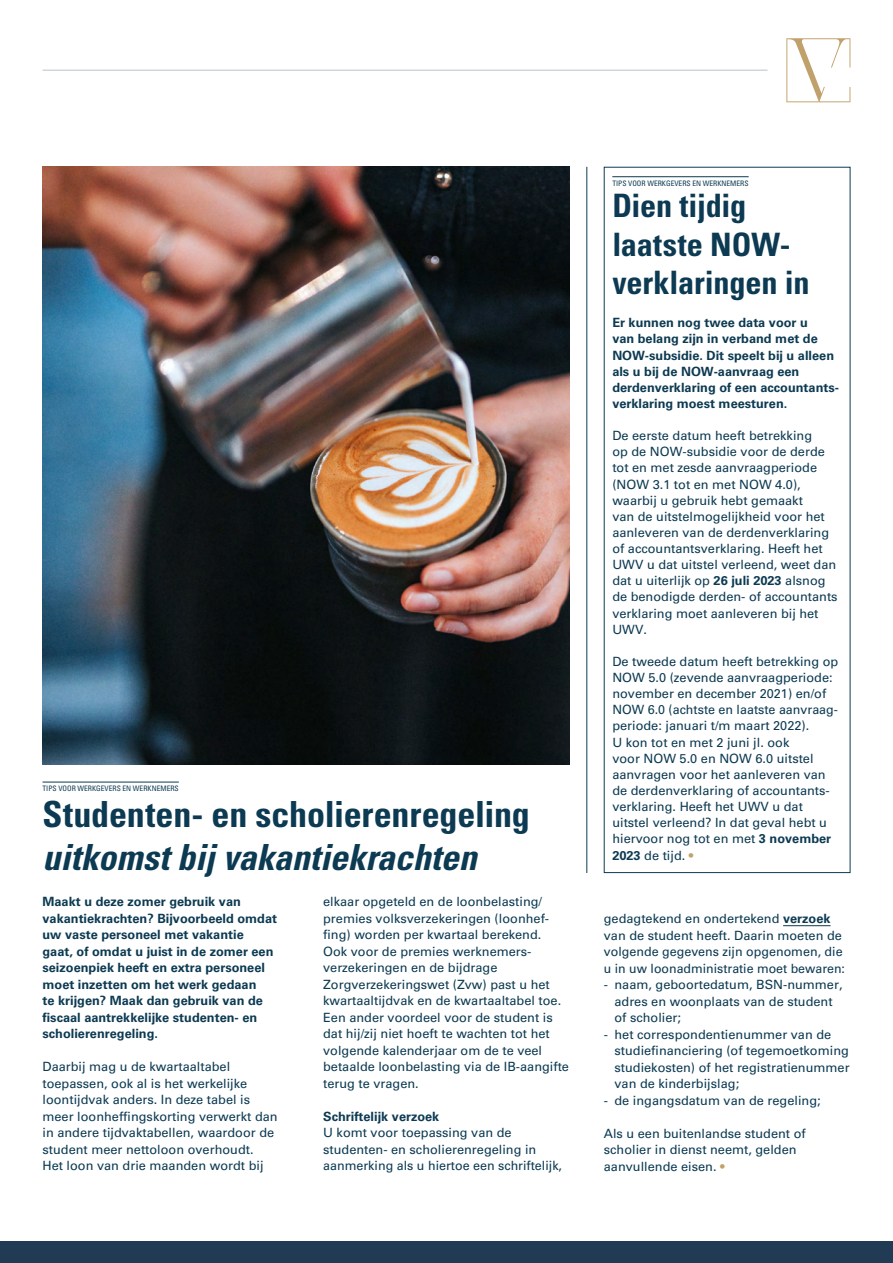
<style>
.page{position:relative;width:893px;height:1263px;background:#fff}
.page>*{position:absolute;margin:0;border:0;box-sizing:border-box;transform-origin:0 0}
.t1{font:700 condensed 36px "Univers LT Std";letter-spacing:-.005em;color:#0c3a52}
.t2{font:italic 700 condensed 36px "Univers LT Std";color:#0c3a52}
.t3{font:700 condensed 32.25px/38.7px "Univers LT Std";letter-spacing:-.005em;color:#0c3a52}
.t4{font:12.75px/16.5px "Univers LT Std";color:#0c3a52}
.t5{font:700 12.75px/16.5px "Univers LT Std";color:#0c3a52}
.t6{font:condensed 7.5px "Univers LT Std";color:#0c3a52}
.s1{font-weight:700}
.s2{color:#c1a269}
</style>
<div class="page">
<hr style="left:0;top:0;width:1px;height:1263px;background:#c1a16b">
<div style="left:0;top:1242px;width:893px;height:21px;background:#213b55"></div>
<hr style="left:43px;top:70px;width:724px;height:1px;background:#b6c4ce">
<svg style="left:786px;top:38px;width:64px;height:64px"></svg>
<hr style="left:783px;top:925px;width:47px;height:1px;background:#0c3a52">
<hr style="left:43px;top:782px;width:136px;height:1px;background:#0c3a52">
<hr style="left:586px;top:167px;width:1px;height:706px;background:#0c3a52">
<img style="left:43px;top:167px;width:527px;height:598px">
<hr style="left:612px;top:176px;width:137px;height:1px;background:#0c3a52">
<p class="t6" style="left:43px;top:784px;width:138px">TIPS VOOR WERKGEVERS EN WERKNEMERS</p>
<h1 class="t1" style="left:43px;top:792px;width:489px">Studenten- en scholierenregeling</h1>
<h1 class="t2" style="left:43px;top:835px;width:436px">uitkomst bij vakantiekrachten</h1>
<p class="t5" style="left:43px;top:894px;width:236px">Maakt u deze zomer gebruik van vakantiekrachten? Bijvoorbeeld omdat uw vaste personeel met vakantie gaat, of omdat u juist in de zomer een seizoenpiek heeft en extra personeel moet inzetten om het werk gedaan<br>te krijgen? Maak dan gebruik van de fiscaal aantrekkelijke studenten- en scholierenregeling.</p>
<p class="t4" style="left:43px;top:1059px;width:237px">Daarbij mag u de kwartaaltabel toepassen, ook al is het werkelijke loontijdvak anders. In deze tabel is meer loonheffingskorting verwerkt dan in andere tijdvaktabellen, waardoor de student meer nettoloon overhoudt.<br>Het loon van drie maanden wordt bij</p>
<p class="t4" style="left:323px;top:894px;width:247px">elkaar opgeteld en de loonbelasting/ premies volksverzekeringen (loonhef&shy;fing) worden per kwartaal berekend.<br>Ook voor de premies werknemers&shy;verzekeringen en de bijdrage Zorgverzekeringswet (Zvw) past u het kwartaaltijdvak en de kwartaaltabel toe.<br>Een ander voordeel voor de student is dat hij/zij niet hoeft te wachten tot het volgende kalenderjaar om de te veel betaalde loonbelasting via de IB-aangifte terug te vragen.</p>
<p class="t5" style="left:323px;top:1108px;width:118px">Schriftelijk verzoek</p>
<p class="t4" style="left:323px;top:1125px;width:240px">U komt voor toepassing van de studenten- en scholierenregeling in aanmerking als u hiertoe een schriftelijk,</p>
<p class="t6" style="left:612px;top:178px;width:138px">TIPS VOOR WERKGEVERS EN WERKNEMERS</p>
<h2 class="t3" style="left:612px;top:186px;width:199px">Dien tijdig laatste NOW&shy;verklaringen in</h2>
<p class="t5" style="left:612px;top:315px;width:228px">Er kunnen nog twee data voor u<br>van belang zijn in verband met de<br>NOW-subsidie. Dit speelt bij u alleen als u bij de NOW-aanvraag een derdenverklaring of een accountants&shy;verklaring moest meesturen.</p>
<p class="t4" style="left:612px;top:428px;width:227px">De eerste datum heeft betrekking<br>op de NOW-subsidie voor de derde tot en met zesde aanvraagperiode (NOW 3.1 tot en met NOW 4.0), waarbij u gebruik hebt gemaakt<br>van de uitstelmogelijkheid voor het aanleveren van de derdenverklaring of accountantsverklaring. Heeft het<br>UWV u dat uitstel verleend, weet dan dat u uiterlijk op <span class="s1">26 juli 2023</span> alsnog de benodigde derden- of accountants verklaring moet aanleveren bij het<br>UWV.</p>
<p class="t4" style="left:612px;top:653px;width:227px">De tweede datum heeft betrekking op<br>NOW 5.0 (zevende aanvraagperiode: november en december 2021) en/of<br>NOW 6.0 (achtste en laatste aanvraag&shy;periode: januari t/m maart 2022).<br>U kon tot en met 2 juni jl. ook<br>voor NOW 5.0 en NOW 6.0 uitstel aanvragen voor het aanleveren van de derdenverklaring of accountants&shy;verklaring. Heeft het UWV u dat uitstel verleend? In dat geval hebt u hiervoor nog tot en met <span class="s1">3 november<br>2023</span> de tijd. <span class="s2">•</span></p>
<p class="t4" style="left:604px;top:911px;width:243px">gedagtekend en ondertekend <span class="s1">verzoek </span>van de student heeft. Daarin moeten de volgende gegevens zijn opgenomen, die u in uw loonadministratie moet bewaren:</p>
<p class="t4" style="left:614px;top:977px;width:230px;text-indent:-11px">- naam, geboortedatum, BSN-nummer, adres en woonplaats van de student of scholier;</p>
<p class="t4" style="left:614px;top:1026px;width:237px;text-indent:-11px">- het correspondentienummer van de studiefinanciering (of tegemoetkoming studiekosten) of het registratienummer van de kinderbijslag;</p>
<p class="t4" style="left:604px;top:1092px;width:218px">- de ingangsdatum van de regeling;</p>
<p class="t4" style="left:604px;top:1125px;width:203px">Als u een buitenlandse student of scholier in dienst neemt, gelden aanvullende eisen. <span class="s2">•</span></p>
</div>
